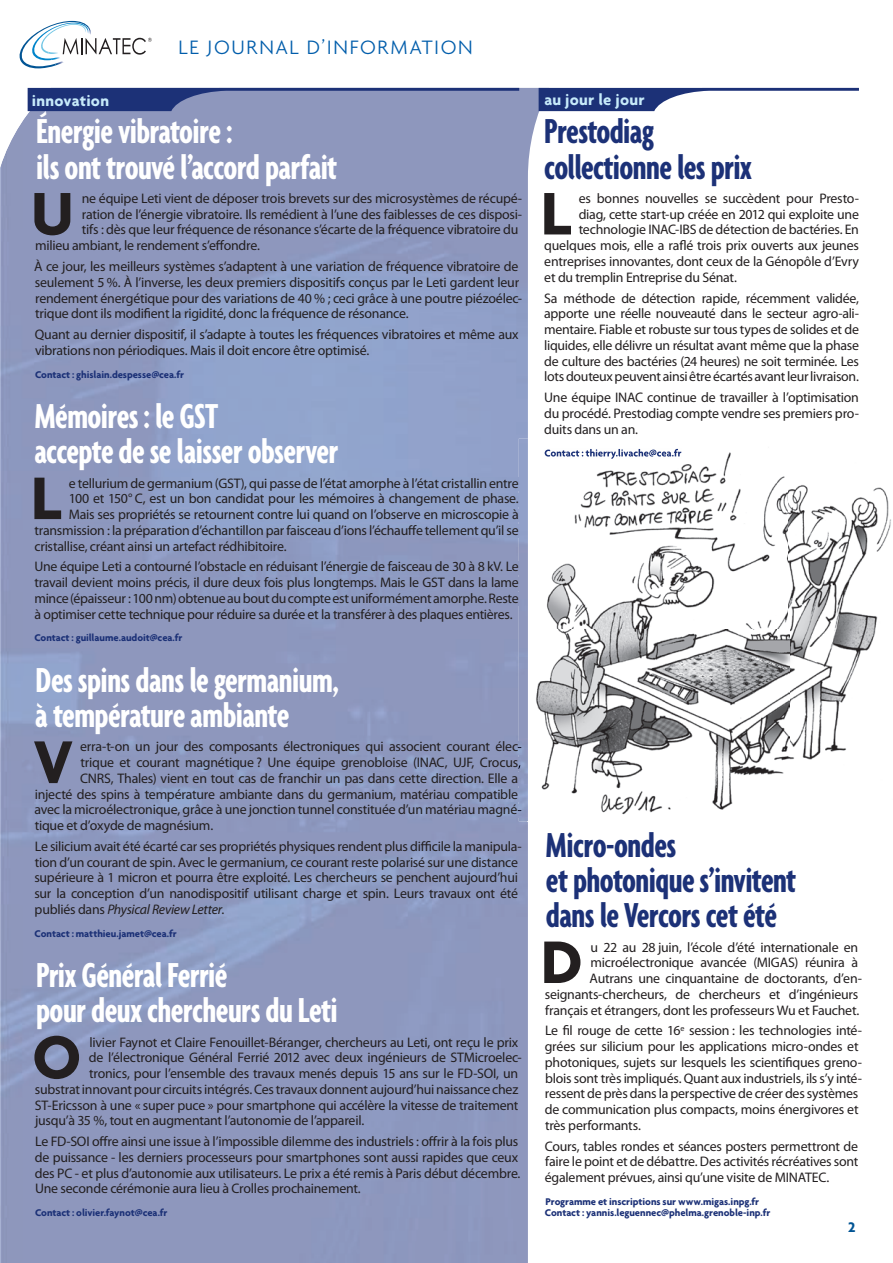
<style>
.page{position:relative;width:893px;height:1263px;background:#fff}
.page>*{position:absolute;margin:0;border:0;box-sizing:border-box;transform-origin:0 0}
.t1{font:700 64.95px "Agenda";color:#231f20}
.t2{font:700 extra-condensed 37.5px/35.2px "Agenda";letter-spacing:-.015em;color:#fff}
.t3{font:700 extra-condensed 37.5px/35.2px "Agenda";letter-spacing:-.02em;color:#1c3177}
.t4{font:300 21px "Agenda";letter-spacing:.075em;color:#015dab}
.t5{font:700 16.5px "Agenda";letter-spacing:.02em;color:#c6eafa}
.t6{font:700 15px "Agenda";color:#015494}
.t7{font:13.8px/15.8px "Myriad Pro";letter-spacing:-.02em;color:#231f20}
.t8{font:700 10.5px/11.2px "Agenda";letter-spacing:-.005em;color:#1c3177}
.s1{font-style:italic}
</style>
<div class="page">
<img style="left:0;top:88px;width:549px;height:1175px">
<div style="left:81px;top:741px;width:438px;height:13px;background:#8d97bd"></div>
<div style="left:81px;top:757px;width:438px;height:13px;background:#8d97bc"></div>
<img style="left:81px;top:773px;width:437px;height:13px">
<img style="left:36px;top:789px;width:482px;height:12px">
<img style="left:35px;top:804px;width:484px;height:13px">
<img style="left:69px;top:478px;width:450px;height:12px">
<img style="left:70px;top:493px;width:449px;height:13px">
<img style="left:70px;top:509px;width:449px;height:13px">
<img style="left:35px;top:525px;width:484px;height:13px">
<img style="left:35px;top:561px;width:484px;height:13px">
<img style="left:35px;top:577px;width:484px;height:13px">
<img style="left:35px;top:593px;width:484px;height:13px">
<svg style="left:0;top:88px;width:519px;height:80px;background:#858fb7"></svg>
<svg style="left:20px;top:21px;width:132px;height:47px"></svg>
<svg style="left:539px;top:88px;width:320px;height:23px"></svg>
<img style="left:519px;top:439px;width:372px;height:382px">
<svg style="left:519px;top:741px;width:2px;height:29px"></svg>
<svg style="left:519px;top:804px;width:2px;height:13px"></svg>
<img style="left:545px;top:449px;width:136px;height:10px">
<p class="t5" style="left:32px;top:91px;width:79px">innovation</p>
<h3 class="t4" style="left:179px;top:35px;width:296px">LE JOURNAL D’INFORMATION</h3>
<h2 class="t2" style="left:36px;top:113px;width:303px">Énergie vibratoire :<br>ils ont trouvé l’accord parfait</h2>
<h1 class="t1" style="left:31px;top:174px;width:45px">U</h1>
<p class="t7" style="left:82px;top:191px;width:442px">ne équipe Leti vient de déposer trois brevets sur des microsystèmes de récupé-</p>
<p class="t7" style="left:82px;top:206px;width:442px">ration de l’énergie vibratoire. Ils remédient à l’une des faiblesses de ces disposi-</p>
<p class="t7" style="left:82px;top:222px;width:438px">tifs : dès que leur fréquence de résonance s’écarte de la fréquence vibratoire du</p>
<p class="t7" style="left:35px;top:238px;width:226px">milieu ambiant, le rendement s’effondre.</p>
<p class="t7" style="left:34px;top:259px;width:489px">À ce jour, les meilleurs systèmes s’adaptent à une variation de fréquence vibratoire de seulement 5 %. À l’inverse, les deux premiers dispositifs conçus par le Leti gardent leur rendement énergétique pour des variations de 40 % ; ceci grâce à une poutre piézoélec&shy;trique dont ils modifient la rigidité, donc la fréquence de résonance.</p>
<p class="t7" style="left:35px;top:327px;width:485px">Quant au dernier dispositif, il s’adapte à toutes les fréquences vibratoires et même aux vibrations non périodiques. Mais il doit encore être optimisé.</p>
<p class="t8" style="left:35px;top:368px;width:150px">Contact : ghislain.despesse@cea.fr</p>
<h2 class="t2" style="left:34px;top:398px;width:305px">Mémoires : le GST<br>accepte de se laisser observer</h2>
<h1 class="t1" style="left:31px;top:458px;width:32px">L</h1>
<p class="t7" style="left:69px;top:475px;width:451px">e tellurium de germanium (GST), qui passe de l’état amorphe à l’état cristallin entre</p>
<p class="t7" style="left:69px;top:491px;width:451px">100 et 150° C, est un bon candidat pour les mémoires à changement de phase.</p>
<p class="t7" style="left:69px;top:507px;width:451px">Mais ses propriétés se retournent contre lui quand on l’observe en microscopie à</p>
<p class="t7" style="left:34px;top:523px;width:486px">transmission : la préparation d’échantillon par faisceau d’ions l’échauffe tellement qu’il se</p>
<p class="t7" style="left:34px;top:538px;width:254px">cristallise, créant ainsi un artefact rédhibitoire.</p>
<p class="t7" style="left:34px;top:559px;width:486px;text-align:justify">Une équipe Leti a contourné l’obstacle en réduisant l’énergie de faisceau de 30 à 8 kV. Le travail devient moins précis, il dure deux fois plus longtemps. Mais le GST dans la lame mince (épaisseur : 100 nm) obtenue au bout du compte est uniformément amorphe. Reste à optimiser cette technique pour réduire sa durée et la transférer à des plaques entières.</p>
<p class="t8" style="left:34px;top:632px;width:150px">Contact : guillaume.audoit@cea.fr</p>
<h2 class="t2" style="left:35px;top:661px;width:305px">Des spins dans le germanium, à température ambiante</h2>
<h1 class="t1" style="left:34px;top:722px;width:40px">V</h1>
<p class="t7" style="left:80px;top:739px;width:443px">erra-t-on un jour des composants électroniques qui associent courant élec-</p>
<p class="t7" style="left:80px;top:755px;width:442px">trique et courant magnétique ? Une équipe grenobloise (INAC, UJF, Crocus,</p>
<p class="t7" style="left:80px;top:771px;width:439px">CNRS, Thales) vient en tout cas de franchir un pas dans cette direction. Elle a</p>
<p class="t7" style="left:35px;top:786px;width:485px">injecté des spins à température ambiante dans du germanium, matériau compatible</p>
<p class="t7" style="left:35px;top:802px;width:489px">avec la microélectronique, grâce à une jonction tunnel constituée d’un matériau magné-</p>
<p class="t7" style="left:35px;top:818px;width:180px">tique et d’oxyde de magnésium.</p>
<p class="t7" style="left:34px;top:839px;width:489px">Le silicium avait été écarté car ses propriétés physiques rendent plus difficile la manipula&shy;tion d’un courant de spin. Avec le germanium, ce courant reste polarisé sur une distance supérieure à 1 micron et pourra être exploité. Les chercheurs se penchent aujourd’hui sur la conception d’un nanodispositif utilisant charge et spin. Leurs travaux ont été publiés dans <span class="s1">Physical Review Letter</span>.</p>
<p class="t8" style="left:35px;top:927px;width:144px">Contact : matthieu.jamet@cea.fr</p>
<h2 class="t2" style="left:36px;top:957px;width:303px">Prix Général Ferrié<br>pour deux chercheurs du Leti</h2>
<h1 class="t1" style="left:32px;top:1017px;width:51px">O</h1>
<p class="t7" style="left:89px;top:1034px;width:430px">livier Faynot et Claire Fenouillet-Béranger, chercheurs au Leti, ont reçu le prix</p>
<p class="t7" style="left:89px;top:1050px;width:434px">de l’électronique Général Ferrié 2012 avec deux ingénieurs de STMicroelec-</p>
<p class="t7" style="left:89px;top:1066px;width:430px">tronics, pour l’ensemble des travaux menés depuis 15 ans sur le FD-SOI, un</p>
<p class="t7" style="left:35px;top:1081px;width:485px">substrat innovant pour circuits intégrés. Ces travaux donnent aujourd’hui naissance chez</p>
<p class="t7" style="left:35px;top:1097px;width:485px">ST-Ericsson à une « super puce » pour smartphone qui accélère la vitesse de traitement</p>
<p class="t7" style="left:35px;top:1113px;width:331px">jusqu’à 35 %, tout en augmentant l’autonomie de l’appareil.</p>
<p class="t7" style="left:35px;top:1134px;width:487px">Le FD-SOI offre ainsi une issue à l’impossible dilemme des industriels : offrir à la fois plus de puissance - les derniers processeurs pour smartphones sont aussi rapides que ceux des PC - et plus d’autonomie aux utilisateurs. Le prix a été remis à Paris début décembre.<br>Une seconde cérémonie aura lieu à Crolles prochainement.</p>
<p class="t8" style="left:35px;top:1207px;width:134px">Contact : olivier.faynot@cea.fr</p>
<p class="t5" style="left:544px;top:89px;width:102px">au jour le jour</p>
<h2 class="t3" style="left:544px;top:113px;width:209px">Prestodiag collectionne les prix</h2>
<h1 class="t1" style="left:541px;top:174px;width:32px">L</h1>
<p class="t7" style="left:579px;top:191px;width:282px">es bonnes nouvelles se succèdent pour Presto-</p>
<p class="t7" style="left:579px;top:206px;width:282px">diag, cette start-up créée en 2012 qui exploite une</p>
<p class="t7" style="left:579px;top:222px;width:282px">technologie INAC-IBS de détection de bactéries. En</p>
<p class="t7" style="left:544px;top:238px;width:316px">quelques mois, elle a raflé trois prix ouverts aux jeunes</p>
<p class="t7" style="left:544px;top:254px;width:316px">entreprises innovantes, dont ceux de la Génopôle d’Evry</p>
<p class="t7" style="left:544px;top:269px;width:194px">et du tremplin Entreprise du Sénat.</p>
<p class="t7" style="left:544px;top:290px;width:316px;text-align:justify">Sa méthode de détection rapide, récemment validée, apporte une réelle nouveauté dans le secteur agro-ali&shy;mentaire. Fiable et robuste sur tous types de solides et de liquides, elle délivre un résultat avant même que la phase de culture des bactéries (24 heures) ne soit terminée. Les lots douteux peuvent ainsi être écartés avant leur livraison.</p>
<p class="t7" style="left:544px;top:390px;width:316px;text-align:justify">Une équipe INAC continue de travailler à l’optimisation du procédé. Prestodiag compte vendre ses premiers pro&shy;duits dans un an.</p>
<h2 class="t3" style="left:546px;top:826px;width:252px">Micro-ondes<br>et photonique s’invitent dans le Vercors cet été</h2>
<h1 class="t1" style="left:541px;top:922px;width:44px">D</h1>
<p class="t7" style="left:545px;top:939px;width:319px;text-align:right">u 22 au 28 juin, l’école d’été internationale en microélectronique avancée (MIGAS) réunira à<br>Autrans une cinquantaine de doctorants, d’en&shy;seignants-chercheurs, de chercheurs et d’ingénieurs français et étrangers, dont les professeurs Wu et Fauchet.</p>
<p class="t7" style="left:545px;top:1023px;width:319px">Le fil rouge de cette 16<sup>e</sup> session : les technologies inté&shy;grées sur silicium pour les applications micro-ondes et photoniques, sujets sur lesquels les scientifiques greno&shy;blois sont très impliqués. Quant aux industriels, ils s’y inté&shy;ressent de près dans la perspective de créer des systèmes de communication plus compacts, moins énergivores et très performants.</p>
<p class="t7" style="left:545px;top:1138px;width:315px;text-align:justify">Cours, tables rondes et séances posters permettront de faire le point et de débattre. Des activités récréatives sont également prévues, ainsi qu’une visite de MINATEC.</p>
<p class="t8" style="left:545px;top:1196px;width:227px">Programme et inscriptions sur www.migas.inpg.fr<br>Contact : yannis.leguennec@phelma.grenoble-inp.fr</p>
<p class="t6" style="left:848px;top:1218px;width:9px">2</p>
</div>
